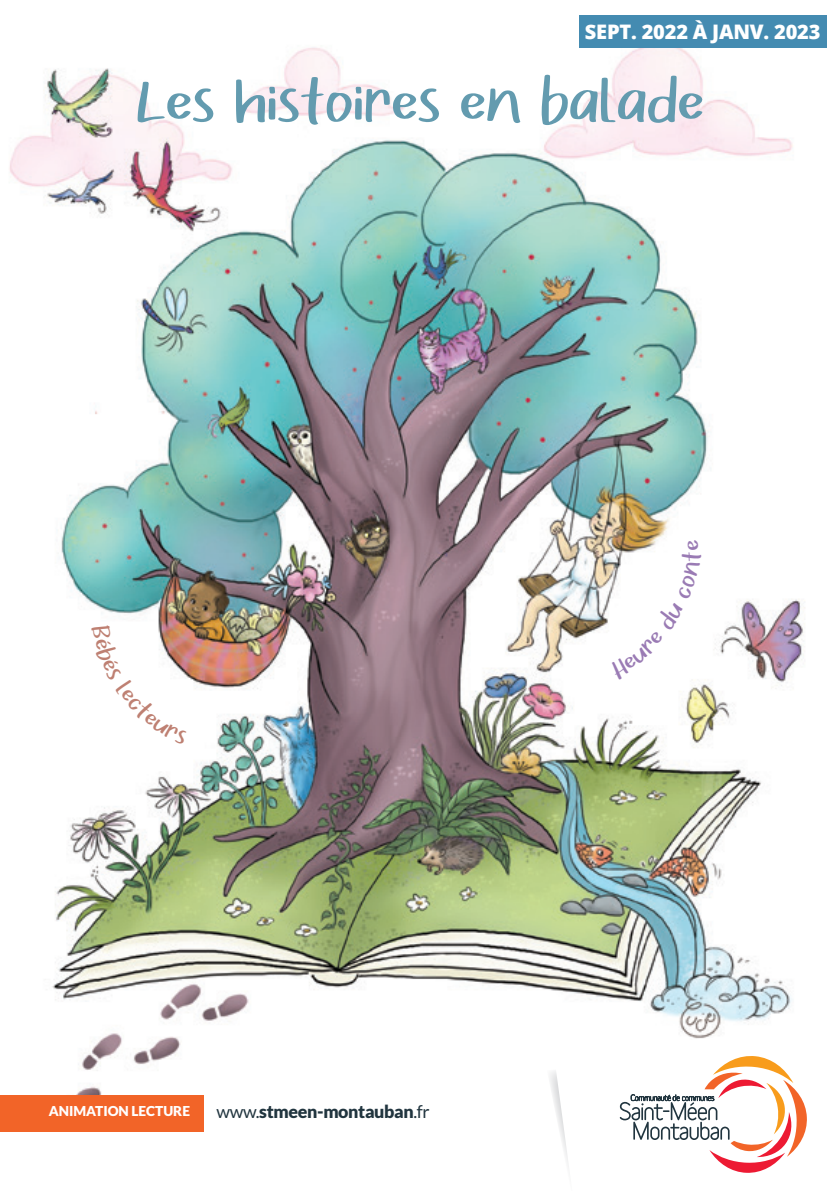
<style>
.page{position:relative;width:840px;height:1191px;background:#fff}
.page>*{position:absolute;margin:0;border:0;box-sizing:border-box;transform-origin:0 0}
.t1{font:64px "Gratise";color:#639baf}
.t2{font:800 20px "Open Sans";letter-spacing:-.01em;color:#fff}
.t3{font:900 17.8px "Lato";letter-spacing:-.02em;color:#21353f}
.t4{font:900 13.6px "Lato";color:#fff}
.s1{font-weight:400}
</style>
<div class="page">
<img style="left:9px;top:15px;width:818px;height:1079px">
<svg style="left:546px;top:1066px;width:9px;height:40px"></svg>
<svg style="left:555px;top:1034px;width:272px;height:139px"></svg>
<svg style="left:619px;top:1056px;width:187px;height:116px"></svg>
<div style="left:578px;top:15px;width:248px;height:32px;background:#448bb1"></div>
<div style="left:0;top:1094px;width:203px;height:37px;background:#f26428"></div>
<svg style="left:91px;top:625px;width:96px;height:119px"></svg>
<svg style="left:608px;top:539px;width:93px;height:141px"></svg>
<p class="t2" style="left:584px;top:16px;width:237px">SEPT. 2022 À JANV. 2023</p>
<p class="t1" style="left:136px;top:65px;width:569px">Les histoires en balade</p>
<p class="t4" style="left:49px;top:1103px;width:143px">ANIMATION LECTURE</p>
<p class="t3" style="left:216px;top:1101px;width:215px"><span class="s1">www.</span>stmeen-montauban<span class="s1">.fr</span></p>
</div>
